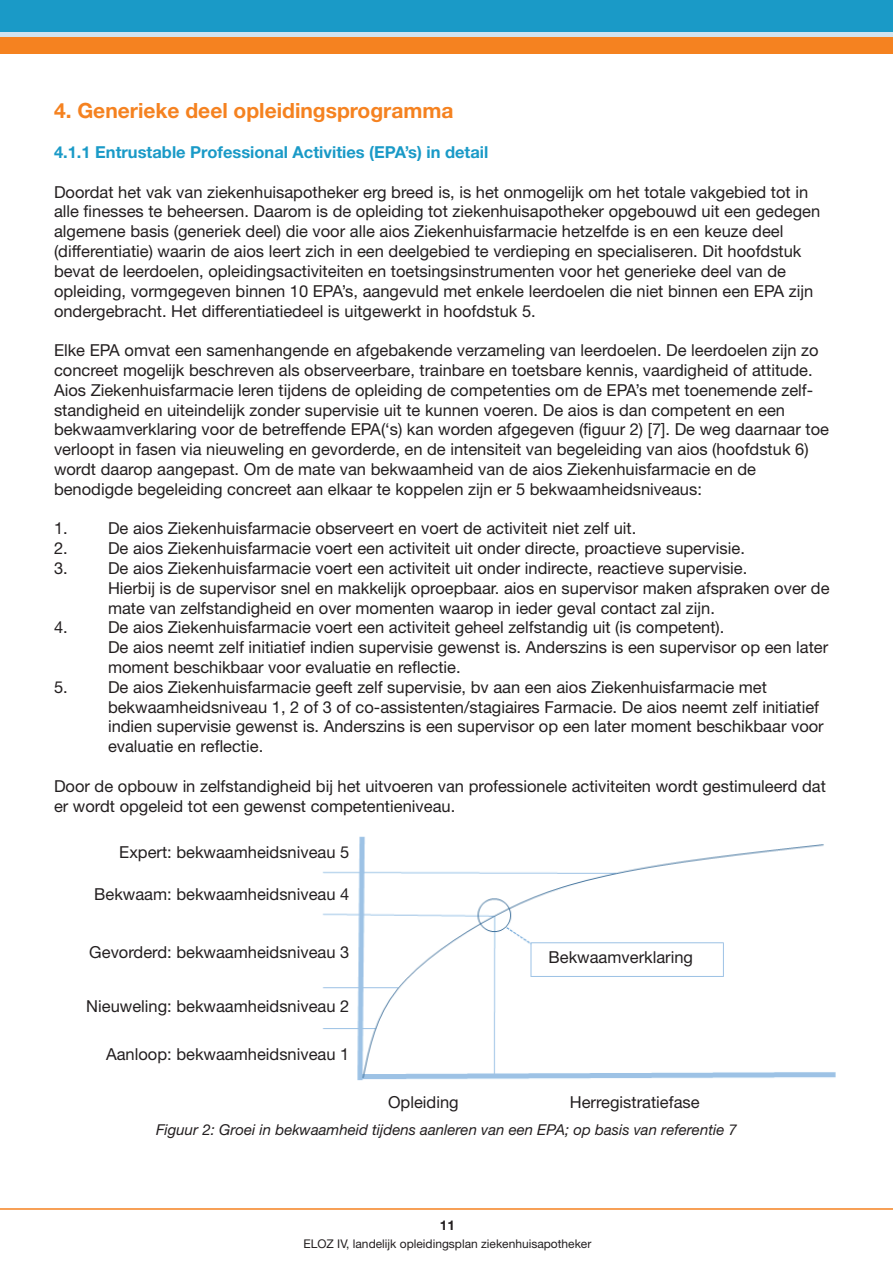
<style>
.page{position:relative;width:893px;height:1263px;background:#fff}
.page>*{position:absolute;margin:0;border:0;box-sizing:border-box;transform-origin:0 0}
.t1{font:700 21px "Helvetica Neue LT Std";color:#f58220}
.t2{font:16.5px/19.8px "Helvetica Neue LT Std";color:#231f20}
.t3{font:700 16.5px "Helvetica Neue LT Std";color:#1a9ac7}
.t4{font:italic 15px "Helvetica Neue LT Std";color:#231f20}
.t5{font:700 13.5px "Helvetica Neue LT Std";color:#231f20}
.t6{font:12px "Helvetica Neue LT Std";color:#231f20}
</style>
<div class="page">
<div style="left:0;top:32px;width:893px;height:5px;background:#d1e3ee"></div>
<hr style="left:0;top:1208px;width:893px;height:2px;background:#f58220">
<div style="left:0;top:0;width:893px;height:32px;background:#1a9ac7"></div>
<div style="left:0;top:37px;width:893px;height:17px;background:#f58220"></div>
<img style="left:322px;top:836px;width:514px;height:245px">
<p class="t1" style="left:54px;top:98px;width:401px">4. Generieke deel opleidingsprogramma</p>
<p class="t3" style="left:54px;top:142px;width:436px">4.1.1 Entrustable Professional Activities (EPA’s) in detail</p>
<p class="t2" style="left:54px;top:182px;width:768px">Doordat het vak van ziekenhuisapotheker erg breed is, is het onmogelijk om het totale vakgebied tot in alle finesses te beheersen. Daarom is de opleiding tot ziekenhuisapotheker opgebouwd uit een gedegen algemene basis (generiek deel) die voor alle aios Ziekenhuisfarmacie hetzelfde is en een keuze deel (differentiatie) waarin de aios leert zich in een deelgebied te verdieping en specialiseren. Dit hoofdstuk bevat de leerdoelen, opleidingsactiviteiten en toetsingsinstrumenten voor het generieke deel van de opleiding, vormgegeven binnen 10 EPA’s, aangevuld met enkele leerdoelen die niet binnen een EPA zijn ondergebracht. Het differentiatiedeel is uitgewerkt in hoofdstuk 5.</p>
<p class="t2" style="left:54px;top:340px;width:776px">Elke EPA omvat een samenhangende en afgebakende verzameling van leerdoelen. De leerdoelen zijn zo concreet mogelijk beschreven als observeerbare, trainbare en toetsbare kennis, vaardigheid of attitude.<br>Aios Ziekenhuisfarmacie leren tijdens de opleiding de competenties om de EPA’s met toenemende zelf&shy;standigheid en uiteindelijk zonder supervisie uit te kunnen voeren. De aios is dan competent en een bekwaamverklaring voor de betreffende EPA(‘s) kan worden afgegeven (figuur 2) [7]. De weg daarnaar toe verloopt in fasen via nieuweling en gevorderde, en de intensiteit van begeleiding van aios (hoofdstuk 6) wordt daarop aangepast. Om de mate van bekwaamheid van de aios Ziekenhuisfarmacie en de benodigde begeleiding concreet aan elkaar te koppelen zijn er 5 bekwaamheidsniveaus:</p>
<p class="t2" style="left:54px;top:518px;width:15px">1.</p>
<p class="t2" style="left:108px;top:518px;width:530px">De aios Ziekenhuisfarmacie observeert en voert de activiteit niet zelf uit.</p>
<p class="t2" style="left:54px;top:538px;width:15px">2.</p>
<p class="t2" style="left:108px;top:538px;width:638px">De aios Ziekenhuisfarmacie voert een activiteit uit onder directe, proactieve supervisie.</p>
<p class="t2" style="left:54px;top:558px;width:15px">3.</p>
<p class="t2" style="left:108px;top:558px;width:723px">De aios Ziekenhuisfarmacie voert een activiteit uit onder indirecte, reactieve supervisie.<br>Hierbij is de supervisor snel en makkelijk oproepbaar. aios en supervisor maken afspraken over de mate van zelfstandigheid en over momenten waarop in ieder geval contact zal zijn.</p>
<p class="t2" style="left:54px;top:617px;width:15px">4.</p>
<p class="t2" style="left:108px;top:617px;width:722px">De aios Ziekenhuisfarmacie voert een activiteit geheel zelfstandig uit (is competent).<br>De aios neemt zelf initiatief indien supervisie gewenst is. Anderszins is een supervisor op een later moment beschikbaar voor evaluatie en reflectie.</p>
<p class="t2" style="left:54px;top:677px;width:15px">5.</p>
<p class="t2" style="left:108px;top:677px;width:717px">De aios Ziekenhuisfarmacie geeft zelf supervisie, bv aan een aios Ziekenhuisfarmacie met bekwaamheidsniveau 1, 2 of 3 of co-assistenten/stagiaires Farmacie. De aios neemt zelf initiatief indien supervisie gewenst is. Anderszins is een supervisor op een later moment beschikbaar voor evaluatie en reflectie.</p>
<p class="t2" style="left:54px;top:776px;width:773px">Door de opbouw in zelfstandigheid bij het uitvoeren van professionele activiteiten wordt gestimuleerd dat er wordt opgeleid tot een gewenst competentieniveau.</p>
<p class="t2" style="left:119px;top:842px;width:232px">Expert: bekwaamheidsniveau 5</p>
<p class="t2" style="left:94px;top:883px;width:257px">Bekwaam: bekwaamheidsniveau 4</p>
<p class="t2" style="left:89px;top:942px;width:262px">Gevorderd: bekwaamheidsniveau 3</p>
<p class="t2" style="left:86px;top:996px;width:265px">Nieuweling: bekwaamheidsniveau 2</p>
<p class="t2" style="left:106px;top:1044px;width:245px">Aanloop: bekwaamheidsniveau 1</p>
<p class="t2" style="left:549px;top:947px;width:146px">Bekwaamverklaring</p>
<p class="t2" style="left:388px;top:1092px;width:72px">Opleiding</p>
<p class="t2" style="left:570px;top:1092px;width:131px">Herregistratiefase</p>
<p class="t4" style="left:156px;top:1121px;width:582px">Figuur 2: Groei in bekwaamheid tijdens aanleren van een EPA; op basis van referentie 7</p>
<p class="t5" style="left:440px;top:1217px;width:17px">11</p>
<p class="t6" style="left:303px;top:1237px;width:289px">ELOZ IV, landelijk opleidingsplan ziekenhuisapotheker</p>
</div>
